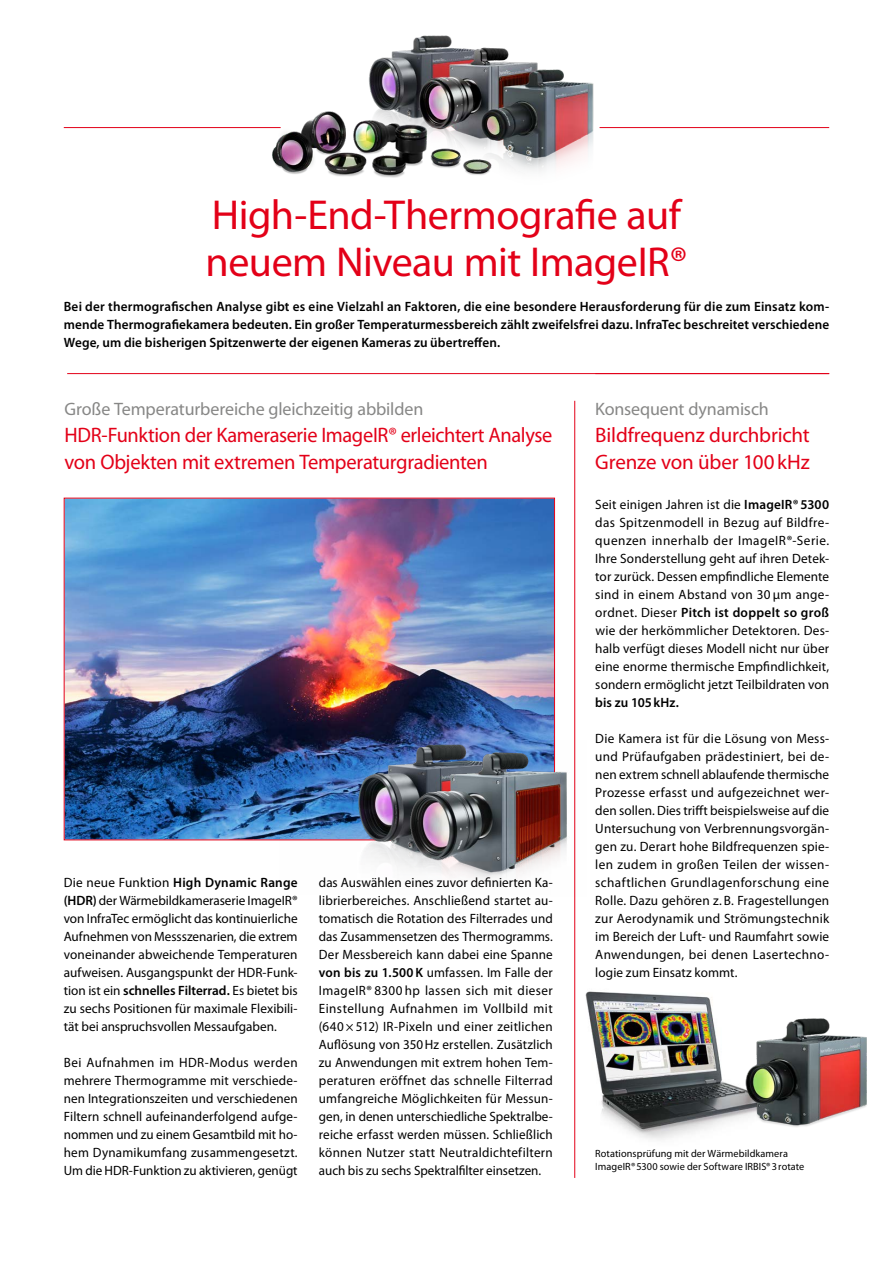
<style>
.page{position:relative;width:893px;height:1263px;background:#fff}
.page>*{position:absolute;margin:0;border:0;box-sizing:border-box;transform-origin:0 0}
.t1{font:42px/46.5px "Myriad Pro";letter-spacing:-.01em;color:#e30018}
.t2{font:21px/27px "Myriad Pro";letter-spacing:-.015em;color:#e30018}
.t3{font:18px "Myriad Pro";letter-spacing:-.005em;color:#878786}
.t4{font:13.5px/18px "Myriad Pro";color:#000;text-align:justify}
.t5{font:600 13.5px/18px "Myriad Pro";letter-spacing:.01em;color:#000;text-align:justify}
.t6{font:10.5px/13.5px "Myriad Pro";letter-spacing:.01em;color:#000}
.s1{font-weight:600}
</style>
<div class="page">
<img style="left:270px;top:35px;width:324px;height:143px">
<hr style="left:64px;top:127px;width:217px;height:1px;background:#e30018">
<hr style="left:600px;top:127px;width:229px;height:1px;background:#e30018">
<hr style="left:67px;top:373px;width:762px;height:1px;background:#e30018">
<hr style="left:574px;top:401px;width:1px;height:777px;background:#e30018">
<img style="left:585px;top:991px;width:147px;height:149px">
<img style="left:732px;top:1018px;width:135px;height:109px">
<img style="left:63px;top:497px;width:492px;height:344px">
<img style="left:279px;top:714px;width:271px;height:153px">
<img style="left:398px;top:740px;width:178px;height:156px">
<h1 class="t1" style="left:205px;top:191px;width:483px">High-End-Thermografie auf neuem Niveau mit ImageIR®</h1>
<p class="t5" style="left:64px;top:297px;width:767px">Bei der thermografischen Analyse gibt es eine Vielzahl an Faktoren, die eine besondere Herausforderung für die zum Einsatz kom&shy;mende Thermografiekamera bedeuten. Ein großer Temperaturmessbereich zählt zweifelsfrei dazu. InfraTec beschreitet verschiedene Wege, um die bisherigen Spitzenwerte der eigenen Kameras zu übertreffen.</p>
<h3 class="t3" style="left:64px;top:398px;width:360px">Große Temperaturbereiche gleichzeitig abbilden</h3>
<h2 class="t2" style="left:64px;top:421px;width:489px">HDR-Funktion der Kameraserie ImageIR® erleichtert Analyse von Objekten mit extremen Temperaturgradienten</h2>
<p class="t4" style="left:64px;top:873px;width:235px">Die neue Funktion <span class="s1">High Dynamic Range (HDR)</span> der Wärmebildkameraserie ImageIR® von InfraTec ermöglicht das kontinuierliche Aufnehmen von Messszenarien, die extrem voneinander abweichende Temperaturen aufweisen. Ausgangspunkt der HDR-Funk&shy;tion ist ein <span class="s1">schnelles Filterrad.</span> Es bietet bis zu sechs Positionen für maximale Flexibili&shy;tät bei anspruchsvollen Messaufgaben.</p>
<p class="t4" style="left:64px;top:1053px;width:235px">Bei Aufnahmen im HDR-Modus werden mehrere Thermogramme mit verschiede&shy;nen Integrationszeiten und verschiedenen Filtern schnell aufeinanderfolgend aufge&shy;nommen und zu einem Gesamtbild mit ho&shy;hem Dynamikumfang zusammengesetzt.<br>Um die HDR-Funktion zu aktivieren, genügt</p>
<p class="t4" style="left:319px;top:873px;width:235px">das Auswählen eines zuvor definierten Ka&shy;librierbereiches. Anschließend startet au&shy;tomatisch die Rotation des Filterrades und das Zusammensetzen des Thermogramms.<br>Der Messbereich kann dabei eine Spanne <span class="s1">von bis zu 1.500K</span> umfassen. Im Falle der ImageIR® 8300 hp lassen sich mit dieser Einstellung Aufnahmen im Vollbild mit (640 × 512) IR-Pixeln und einer zeitlichen Auflösung von 350Hz erstellen. Zusätzlich zu Anwendungen mit extrem hohen Tem&shy;peraturen eröffnet das schnelle Filterrad umfangreiche Möglichkeiten für Messun&shy;gen, in denen unterschiedliche Spektralbe&shy;reiche erfasst werden müssen. Schließlich können Nutzer statt Neutraldichtefiltern auch bis zu sechs Spektralfilter einsetzen.</p>
<h3 class="t3" style="left:595px;top:398px;width:175px">Konsequent dynamisch</h3>
<h2 class="t2" style="left:595px;top:421px;width:216px">Bildfrequenz durchbricht<br>Grenze von über 100kHz</h2>
<p class="t4" style="left:595px;top:495px;width:235px">Seit einigen Jahren ist die <span class="s1">ImageIR® 5300 </span>das Spitzenmodell in Bezug auf Bildfre&shy;quenzen innerhalb der ImageIR®-Serie.<br>Ihre Sonderstellung geht auf ihren Detek&shy;tor zurück. Dessen empfindliche Elemente sind in einem Abstand von 30 µm ange&shy;ordnet. Dieser <span class="s1">Pitch ist doppelt so groß </span>wie der herkömmlicher Detektoren. Des&shy;halb verfügt dieses Modell nicht nur über eine enorme thermische Empfindlichkeit, sondern ermöglicht jetzt Teilbildraten von</p>
<p class="t5" style="left:595px;top:693px;width:85px">bis zu 105kHz.</p>
<p class="t4" style="left:595px;top:729px;width:235px">Die Kamera ist für die Lösung von Mess&shy;und Prüfaufgaben prädestiniert, bei de&shy;nen extrem schnell ablaufende thermische Prozesse erfasst und aufgezeichnet wer&shy;den sollen. Dies trifft beispielsweise auf die Untersuchung von Verbrennungsvorgän&shy;gen zu. Derart hohe Bildfrequenzen spie&shy;len zudem in großen Teilen der wissen&shy;schaftlichen Grundlagenforschung eine Rolle. Dazu gehören z. B. Fragestellungen zur Aerodynamik und Strömungstechnik im Bereich der Luft- und Raumfahrt sowie Anwendungen, bei denen Lasertechno&shy;logie zum Einsatz kommt.</p>
<p class="t6" style="left:595px;top:1146px;width:211px">Rotationsprüfung mit der Wärmebildkamera<br>ImageIR®5300 sowie der Software IRBIS®3rotate</p>
</div>
